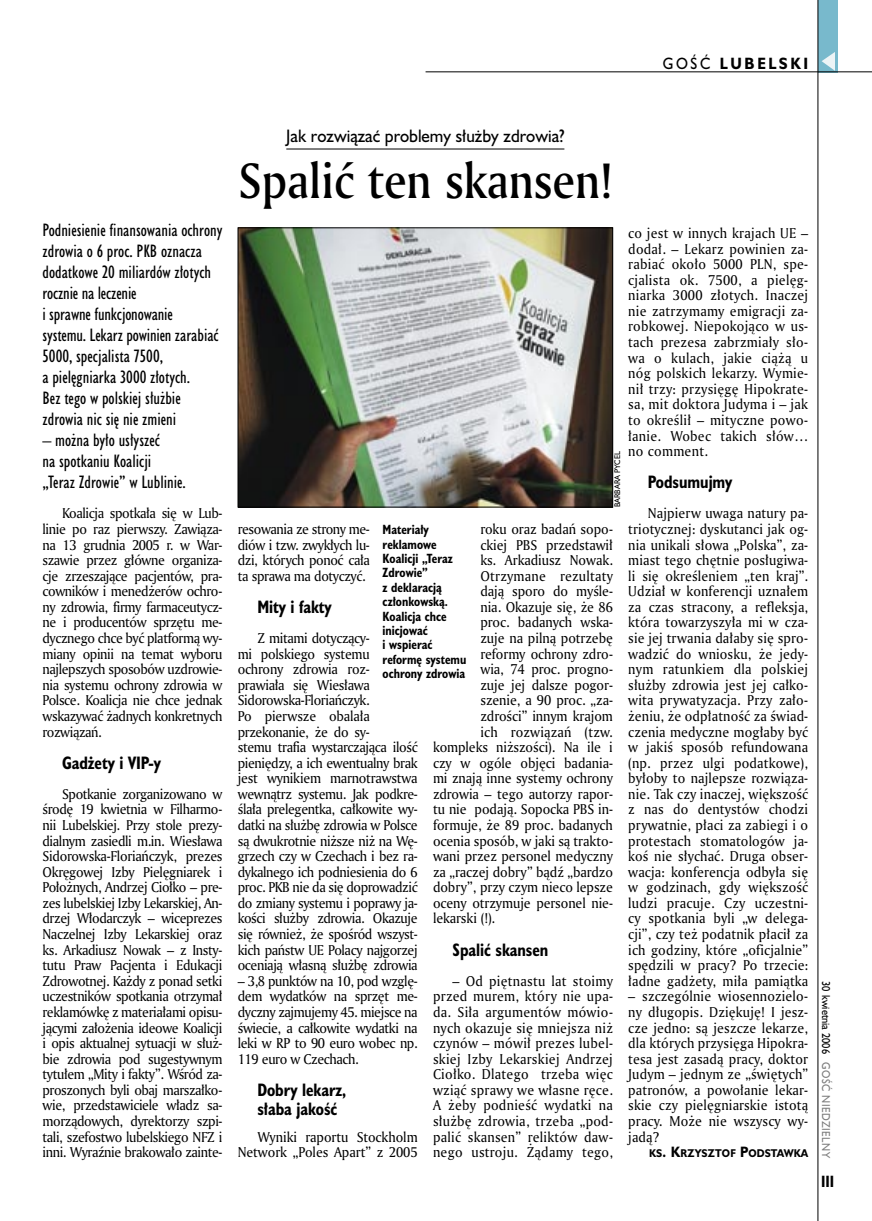
<style>
.page{position:relative;width:872px;height:1221px;background:#fff}
.page>*{position:absolute;margin:0;border:0;box-sizing:border-box;transform-origin:0 0}
._05a_tytyl_AmMd_32_pt{font:48px "Amerigo Md PL";color:#000;scale:.9 1}
._06-4_lead_lokal_HuCn_11_pt{font:16.5px/21px "Humanst 521 Cn PL";color:#000}
._04_srodtytul_HuCB_11_pt{font:700 16.5px/19.5px "Humanst 521 Cn PL";letter-spacing:-.005em;color:#000;scale:.94 1}
._04-3_nadtytul_lokal{font:16.5px "Humanst 521 PL";color:#000;scale:.94 1}
._15b_temat_prawo{font:700 15px "Humanst 521 PL";letter-spacing:.2em;color:#000;scale:.9 1}
._17_pagina_prawa{font:700 15px "Humanst 521 Cn PL";color:#000;scale:.94 1}
._01_body_tekst{font:13.8px/15.6px "Amerigo PL";letter-spacing:-.015em;color:#000;text-align:justify;scale:.94 1}
._01_body_tekst-2{font:13.8px "Amerigo PL";letter-spacing:.015em;color:#000;scale:.94 1}
._09_podpis_zdjecia_HuCnB{font:700 12.3px/14.4px "Humanst 521 Cn PL";color:#000;scale:.94 1}
._19a_data_prawa_GOSC{font:10.5px "Humanst 521 PL";letter-spacing:.05em;color:#7c7c7c;scale:.9 1}
._19_data_prawa{font:10.5px "Humanst 521 PL";color:#000;scale:.9 1}
._12a_autor_na_koncu_HuBd{font:700 10.35px "Humanst 521 PL";color:#000;scale:.9 1}
._09a_autor_zdjecia_Hu_5_pt{font:7.5px "Humanst 521 PL";color:#000;scale:.94 1}
.s1{font-weight:400}
.s2{font-size:13.8px}
</style>
<div class="page">
<div style="left:818px;top:0;width:19px;height:72px;background:#78b9cc"></div>
<hr style="left:817px;top:0;width:1px;height:1220px;background:#000">
<svg style="left:821px;top:52px;width:14px;height:19px"></svg>
<hr style="left:425px;top:72px;width:447px;height:1px;background:#000">
<hr style="left:286px;top:149px;width:278px;height:1px;background:#000">
<img style="left:240px;top:229px;width:371px;height:276px">
<div style="left:238px;top:227px;width:375px;height:280px;border:1px solid #000"></div>
<p class="_15b_temat_prawo" style="left:663px;top:53px;width:163px"><span class="s1">GOŚĆ</span> LUBELSKI</p>
<p class="_06-4_lead_lokal_HuCn_11_pt" style="left:43px;top:219px;width:181px">Podniesienie finansowania ochrony zdrowia o 6 proc. PKB oznacza dodatkowe 20 miliardów złotych rocznie na leczenie<br>i sprawne funkcjonowanie<br>systemu. Lekarz powinien zarabiać<br>5000, specjalista 7500,<br>a pielęgniarka 3000 złotych.<br>Bez tego w polskiej służbie zdrowia nic się nie zmieni</p>
<p class="_06-4_lead_lokal_HuCn_11_pt" style="left:43px;top:429px;width:145px">– można było usłyszeć<br>na spotkaniu Koalicji „Teraz Zdrowie” w Lublinie.</p>
<p class="_01_body_tekst" style="left:43px;top:505px;width:193px;text-indent:20px">Koalicja spotkała się w Lub&shy;linie po raz pierwszy. Zawiąza&shy;na 13 grudnia 2005 r. w War&shy;szawie przez główne organiza&shy;cje zrzeszające pacjentów, pra&shy;cowników i menedżerów ochro&shy;ny zdrowia, firmy farmaceutycz&shy;ne i producentów sprzętu me&shy;dycznego chce być platformą wy&shy;miany opinii na temat wyboru najlepszych sposobów uzdrowie&shy;nia systemu ochrony zdrowia w Polsce. Koalicja nie chce jednak wskazywać żadnych konkretnych rozwiązań.</p>
<p class="_04_srodtytul_HuCB_11_pt" style="left:62px;top:752px;width:106px">Gadżety i VIP-y</p>
<p class="_01_body_tekst" style="left:43px;top:785px;width:193px;text-indent:20px">Spotkanie zorganizowano w środę 19 kwietnia w Filharmo&shy;nii Lubelskiej. Przy stole prezy&shy;dialnym zasiedli m.in. Wiesława Sidorowska-Floriańczyk, prezes Okręgowej Izby Pielęgniarek i Położnych, Andrzej Ciołko – pre&shy;zes lubelskiej Izby Lekarskiej, An&shy;drzej Włodarczyk – wiceprezes Naczelnej Izby Lekarskiej oraz ks. Arkadiusz Nowak – z Insty&shy;tutu Praw Pacjenta i Edukacji Zdrowotnej. Każdy z ponad setki uczestników spotkania otrzymał reklamówkę z materiałami opisu&shy;jącymi założenia ideowe Koalicji i opis aktualnej sytuacji w służ&shy;bie zdrowia pod sugestywnym tytułem „Mity i fakty”. Wśród za&shy;proszonych byli obaj marszałko&shy;wie, przedstawiciele władz sa&shy;morządowych, dyrektorzy szpi&shy;tali, szefostwo lubelskiego NFZ i inni. Wyraźnie brakowało zainte-</p>
<p class="_04-3_nadtytul_lokal" style="left:286px;top:124px;width:297px">Jak rozwiązać problemy służby zdrowia?</p>
<p class="_05a_tytyl_AmMd_32_pt" style="left:239px;top:148px;width:416px">Spalić ten skansen!</p>
<p class="_01_body_tekst" style="left:628px;top:225px;width:193px">co jest w innych krajach UE – dodał. – Lekarz powinien za&shy;rabiać około 5000 PLN, spe&shy;cjalista ok. 7500, a pielęg&shy;niarka 3000 złotych. Inaczej nie zatrzymamy emigracji za&shy;robkowej. Niepokojąco w us&shy;tach prezesa zabrzmiały sło&shy;wa o kulach, jakie ciążą u nóg polskich lekarzy. Wymie&shy;nił trzy: przysięgę Hipokrate&shy;sa, mit doktora Judyma i – jak to określił – mityczne powo&shy;łanie. Wobec takich słów… no comment.</p>
<p class="_04_srodtytul_HuCB_11_pt" style="left:648px;top:472px;width:91px">Podsumujmy</p>
<p class="_01_body_tekst" style="left:628px;top:505px;width:193px;text-indent:20px">Najpierw uwaga natury pa&shy;triotycznej: dyskutanci jak og&shy;nia unikali słowa „Polska”, za&shy;miast tego chętnie posługiwa&shy;li się określeniem „ten kraj”.<br>Udział w konferencji uznałem za czas stracony, a refleksja, która towarzyszyła mi w cza&shy;sie jej trwania dałaby się spro&shy;wadzić do wniosku, że jedy&shy;nym ratunkiem dla polskiej służby zdrowia jest jej całko&shy;wita prywatyzacja. Przy zało&shy;żeniu, że odpłatność za świad&shy;czenia medyczne mogłaby być w jakiś sposób refundowana (np. przez ulgi podatkowe), byłoby to najlepsze rozwiąza&shy;nie. Tak czy inaczej, większość z nas do dentystów chodzi prywatnie, płaci za zabiegi i o protestach stomatologów ja&shy;koś nie słychać. Druga obser&shy;wacja: konferencja odbyła się w godzinach, gdy większość ludzi pracuje. Czy uczestni&shy;cy spotkania byli „w delega&shy;cji”, czy też podatnik płacił za ich godziny, które „oficjalnie” spędzili w pracy? Po trzecie: ładne gadżety, miła pamiątka</p>
<p class="_01_body_tekst" style="left:628px;top:988px;width:193px">– szczególnie wiosennozielo&shy;ny długopis. Dziękuję! I jesz&shy;cze jedno: są jeszcze lekarze, dla których przysięga Hipokra&shy;tesa jest zasadą pracy, doktor Judym – jednym ze „świętych” patronów, a powołanie lekar&shy;skie czy pielęgniarskie istotą pracy. Może nie wszyscy wy&shy;jadą?</p>
<p class="_12a_autor_na_koncu_HuBd" style="left:649px;top:1146px;width:178px">KS<span class="s2">. K</span>RZYSZTOF <span class="s2">P</span>ODSTAWKA</p>
<p class="_09a_autor_zdjecia_Hu_5_pt" style="left:612px;top:507px;width:62px;rotate:-90deg">BARBARA PYCEL</p>
<p class="_01_body_tekst" style="left:480px;top:521px;width:142px">roku oraz badań sopo-</p>
<p class="_01_body_tekst" style="left:480px;top:536px;width:142px">ckiej PBS przedstawił</p>
<p class="_01_body_tekst" style="left:480px;top:552px;width:142px">ks. Arkadiusz Nowak.</p>
<p class="_01_body_tekst-2" style="left:480px;top:566px;width:142px">Otrzymane rezultaty</p>
<p class="_01_body_tekst" style="left:480px;top:583px;width:142px">dają sporo do myśle-</p>
<p class="_01_body_tekst" style="left:480px;top:598px;width:142px">nia. Okazuje się, że 86</p>
<p class="_01_body_tekst" style="left:480px;top:614px;width:142px">proc. badanych wska-</p>
<p class="_01_body_tekst" style="left:480px;top:630px;width:142px">zuje na pilną potrzebę</p>
<p class="_01_body_tekst" style="left:480px;top:645px;width:142px">reformy ochrony zdro-</p>
<p class="_01_body_tekst" style="left:480px;top:661px;width:142px">wia, 74 proc. progno-</p>
<p class="_01_body_tekst" style="left:480px;top:676px;width:142px">zuje jej dalsze pogor-</p>
<p class="_01_body_tekst" style="left:480px;top:692px;width:142px">szenie, a 90 proc. „za-</p>
<p class="_01_body_tekst" style="left:480px;top:707px;width:142px">zdrości” innym krajom</p>
<p class="_01_body_tekst-2" style="left:480px;top:722px;width:142px">ich rozwiązań (tzw.</p>
<p class="_01_body_tekst" style="left:433px;top:739px;width:193px">kompleks niższości). Na ile i</p>
<p class="_01_body_tekst" style="left:433px;top:754px;width:193px">czy w ogóle objęci badania-</p>
<p class="_01_body_tekst" style="left:433px;top:770px;width:193px">mi znają inne systemy ochrony</p>
<p class="_01_body_tekst" style="left:433px;top:785px;width:193px">zdrowia – tego autorzy rapor-</p>
<p class="_01_body_tekst" style="left:433px;top:801px;width:193px">tu nie podają. Sopocka PBS in-</p>
<p class="_01_body_tekst" style="left:433px;top:816px;width:193px">formuje, że 89 proc. badanych</p>
<p class="_01_body_tekst" style="left:433px;top:832px;width:193px">ocenia sposób, w jaki są trakto-</p>
<p class="_01_body_tekst" style="left:433px;top:848px;width:193px">wani przez personel medyczny</p>
<p class="_01_body_tekst" style="left:433px;top:863px;width:193px">za „raczej dobry” bądź „bardzo</p>
<p class="_01_body_tekst" style="left:433px;top:879px;width:193px">dobry”, przy czym nieco lepsze</p>
<p class="_01_body_tekst" style="left:433px;top:894px;width:193px">oceny otrzymuje personel nie-</p>
<p class="_01_body_tekst" style="left:433px;top:910px;width:68px">lekarski (!).</p>
<p class="_04_srodtytul_HuCB_11_pt" style="left:452px;top:939px;width:103px">Spalić skansen</p>
<p class="_01_body_tekst" style="left:433px;top:972px;width:193px;text-indent:20px">– Od piętnastu lat stoimy przed murem, który nie upa&shy;da. Siła argumentów mówio&shy;nych okazuje się mniejsza niż czynów – mówił prezes lubel&shy;skiej Izby Lekarskiej Andrzej Ciołko. Dlatego trzeba więc wziąć sprawy we własne ręce.<br>A żeby podnieść wydatki na służbę zdrowia, trzeba „pod&shy;palić skansen” reliktów daw&shy;nego ustroju. Żądamy tego,</p>
<p class="_01_body_tekst" style="left:238px;top:521px;width:142px">resowania ze strony me&shy;diów i tzw. zwykłych lu&shy;dzi, których ponoć cała ta sprawa ma dotyczyć.</p>
<p class="_04_srodtytul_HuCB_11_pt" style="left:257px;top:596px;width:81px">Mity i fakty</p>
<p class="_01_body_tekst" style="left:238px;top:630px;width:193px;text-align:left;text-indent:20px">Z mitami dotyczący-<br>mi polskiego systemu ochrony zdrowia roz&shy;prawiała się Wiesława<br>Sidorowska-Floriańczyk.<br>Po pierwsze obalała przekonanie, że do sy-<br>stemu trafia wystarczająca ilość pieniędzy, a ich ewentualny brak jest wynikiem marnotrawstwa wewnątrz systemu. Jak podkre&shy;ślała prelegentka, całkowite wy&shy;datki na służbę zdrowia w Polsce są dwukrotnie niższe niż na Wę&shy;grzech czy w Czechach i bez ra&shy;dykalnego ich podniesienia do 6 proc. PKB nie da się doprowadzić do zmiany systemu i poprawy ja&shy;kości służby zdrowia. Okazuje się również, że spośród wszyst&shy;kich państw UE Polacy najgorzej oceniają własną służbę zdrowia</p>
<p class="_01_body_tekst" style="left:238px;top:972px;width:193px">– 3,8 punktów na 10, pod wzglę&shy;dem wydatków na sprzęt me&shy;dyczny zajmujemy 45. miejsce na świecie, a całkowite wydatki na leki w RP to 90 euro wobec np.<br>119 euro w Czechach.</p>
<p class="_04_srodtytul_HuCB_11_pt" style="left:257px;top:1079px;width:96px">Dobry lekarz, słaba jakość</p>
<p class="_01_body_tekst" style="left:238px;top:1128px;width:193px;text-align:right">Wyniki raportu Stockholm<br>Network „Poles Apart” z 2005</p>
<p class="_09_podpis_zdjecia_HuCnB" style="left:382px;top:522px;width:91px">Materiały reklamowe<br>Koalicji „Teraz<br>Zdrowie”<br>z deklaracją członkowską.<br>Koalicja chce inicjować<br>i wspierać reformę systemu ochrony zdrowia</p>
<p class="_19_data_prawa" style="left:833px;top:981px;width:82px;rotate:90deg">30 kwietnia 2006</p>
<p class="_19a_data_prawa_GOSC" style="left:833px;top:1062px;width:108px;rotate:90deg">GOŚĆ NIEDZIELNY</p>
<p class="_17_pagina_prawa" style="left:821px;top:1171px;width:15px">III</p>
</div>
